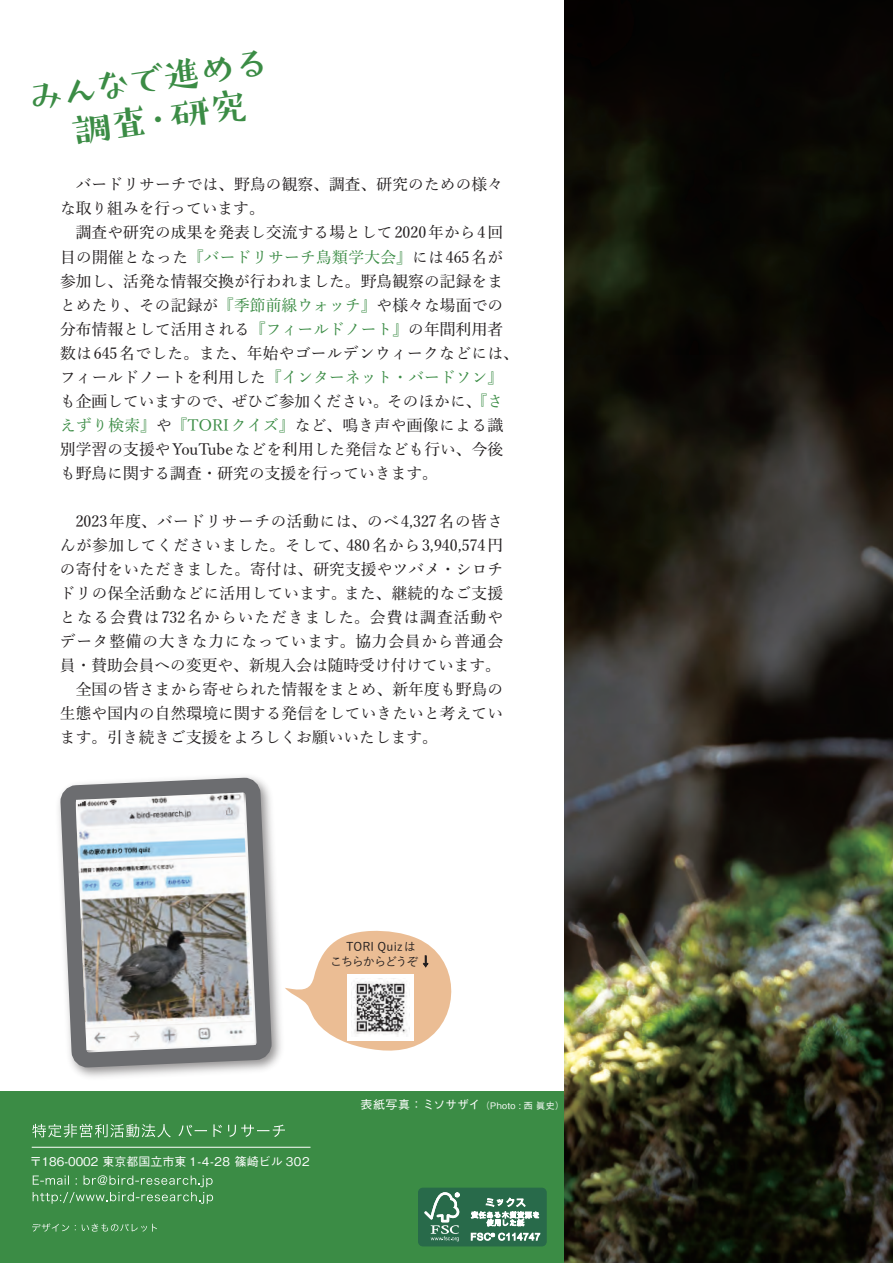
<style>
.page{position:relative;width:893px;height:1263px;background:#fff}
.page>*{position:absolute;margin:0;border:0;box-sizing:border-box;transform-origin:0 0}
.t1{font:40.2px/40.2px "Tsubame Std R";color:#3b8c45}
.t2{font:500 15.75px/24px "Yu Min";letter-spacing:.005em;color:#231f20}
.t3{font:500 12px "Gothic BBB Pro";color:#fff}
.t4{font:500 12px/15px "Yu Go";letter-spacing:-.035em;color:#231f20;text-align:center}
.t5{font:500 9px "Gothic BBB Pro";letter-spacing:.045em;color:#fff}
.s1{color:#3b8c45}
.s2{font-size:12px}
</style>
<div class="page">
<div style="left:0;top:1091px;width:573px;height:172px;background:#3b8c45"></div>
<img style="left:564px;top:0;width:329px;height:1263px">
<img style="left:58px;top:787px;width:223px;height:290px">
<svg style="left:68px;top:776px;width:212px;height:300px"></svg>
<img style="left:76px;top:792px;width:178px;height:258px">
<svg style="left:32px;top:1124px;width:139px;height:13px"></svg>
<svg style="left:178px;top:1125px;width:29px;height:11px"></svg>
<svg style="left:213px;top:1124px;width:9px;height:13px"></svg>
<svg style="left:228px;top:1124px;width:57px;height:13px"></svg>
<svg style="left:33px;top:1175px;width:180px;height:29px"></svg>
<svg style="left:32px;top:1223px;width:37px;height:9px"></svg>
<svg style="left:82px;top:1223px;width:75px;height:8px"></svg>
<hr style="left:32px;top:1147px;width:279px;height:1px;background:#fff">
<div style="left:418px;top:1188px;width:128px;height:58px;background:#286a4a;border-radius:4px"></div>
<div style="left:418px;top:1188px;width:129px;height:58px;border:1px solid #286a4a;border-radius:4px"></div>
<svg style="left:424px;top:1192px;width:36px;height:49px"></svg>
<svg style="left:471px;top:1198px;width:68px;height:28px"></svg>
<svg style="left:471px;top:1233px;width:69px;height:8px"></svg>
<svg style="left:285px;top:931px;width:166px;height:119px"></svg>
<img style="left:78px;top:823px;width:174px;height:201px">
<h1 class="t1" style="left:23px;top:73px;width:249px;rotate:-8deg">みんなで進める　調査・研究</h1>
<p class="t2" style="left:60px;top:171px;width:460px">　バードリサーチでは、野鳥の観察、調査、研究のための様々な取り組みを行っています。<br>　調査や研究の成果を発表し交流する場として2020年から4回目の開催となった<span class="s1">『バードリサーチ鳥類学大会』</span>には465名が参加し、活発な情報交換が行われました。野鳥観察の記録をまとめたり、その記録が<span class="s1">『季節前線ウォッチ』</span>や様々な場面での分布情報として活用される<span class="s1">『フィールドノート』</span>の年間利用者数は645名でした。また、年始やゴールデンウィークなどには、フィールドノートを利用した<span class="s1">『インターネット・バードソン』</span>も企画していますので、ぜひご参加ください。そのほかに、<span class="s1">『さえずり検索』</span>や<span class="s1">『TORIクイズ』</span>など、鳴き声や画像による識別学習の支援やYouTubeなどを利用した発信なども行い、今後も野鳥に関する調査・研究の支援を行っていきます。</p>
<p class="t2" style="left:60px;top:508px;width:445px">　2023年度、バードリサーチの活動には、のべ4,327名の皆さんが参加してくださいました。そして、480名から3,940,574円の寄付をいただきました。寄付は、研究支援やツバメ・シロチドリの保全活動などに活用しています。また、継続的なご支援となる会費は732名からいただきました。会費は調査活動やデータ整備の大きな力になっています。協力会員から普通会員・賛助会員への変更や、新規入会は随時受け付けています。　全国の皆さまから寄せられた情報をまとめ、新年度も野鳥の生態や国内の自然環境に関する発信をしていきたいと考えています。引き続きご支援をよろしくお願いいたします。</p>
<p class="t4" style="left:330px;top:937px;width:103px">TORI Quizは<br>こちらからどうぞ ↓</p>
<p class="t3" style="left:30px;top:1151px;width:281px">〒186-0002 東京都国立市東 1-4-28 篠崎ビル 302</p>
<p class="t5" style="left:360px;top:1098px;width:205px"><span class="s2">表紙写真：ミソサザイ</span>（Photo : 西 眞史）</p>
</div>
